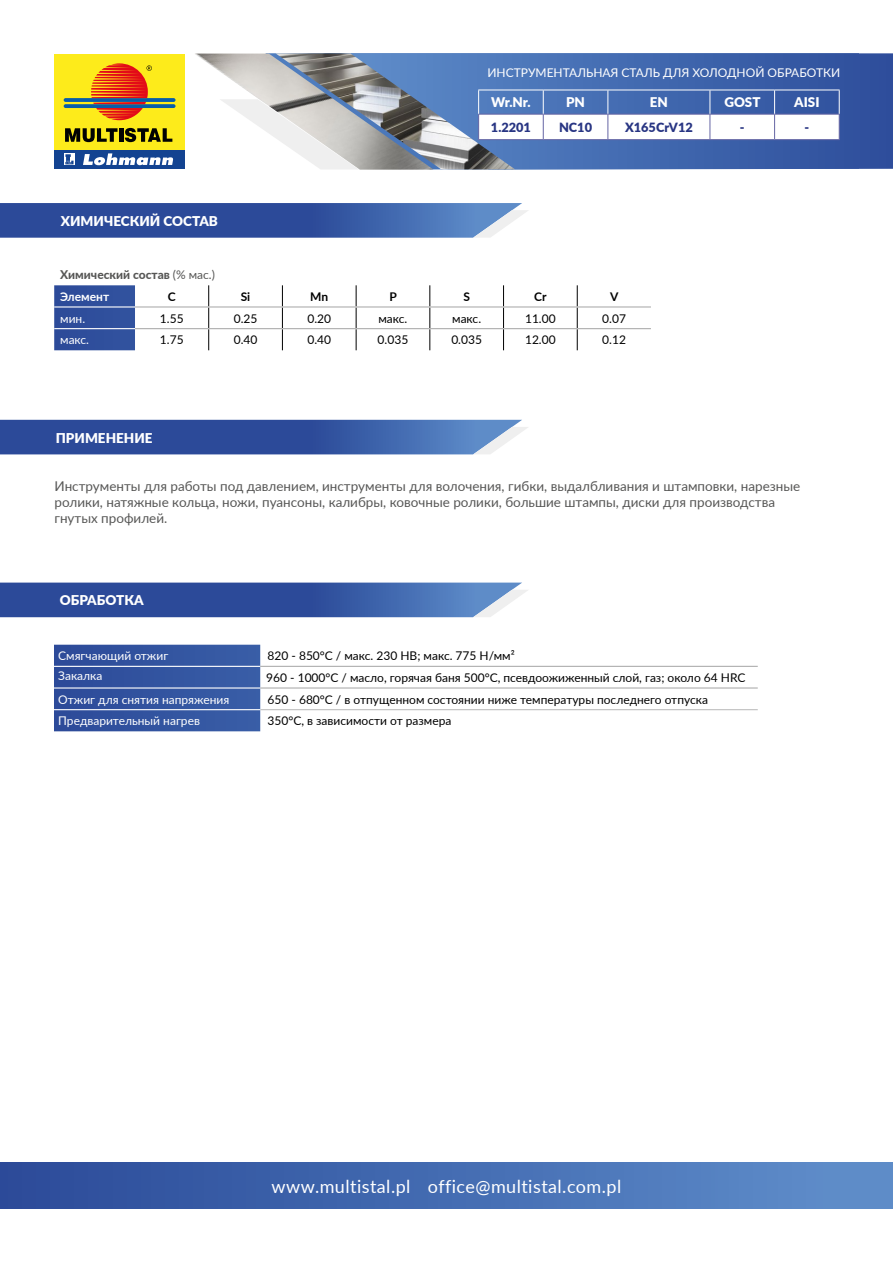
<style>
.page{position:relative;width:893px;height:1263px;background:#fff}
.page>*{position:absolute;margin:0;border:0;box-sizing:border-box;transform-origin:0 0}
.t1{font:18px "Lato";letter-spacing:.025em;color:#fff}
.t2{font:13.5px/16.2px "Lato";color:#575756}
.t3{font:900 13.5px "Lato";color:#fff}
.t4{font:900 13.35px "Lato";color:#fff}
.t5{font:900 12.75px "Lato";color:#283583}
.t6{font:12px "Lato";color:#000}
.t7{font:12px "Lato";color:#fff}
.t8{font:800 12px/21.6px "Lato";color:#575756}
.t9{font:700 12px "Lato";color:#000}
.s1{font-weight:400}
.s2{font-weight:700;color:#fff}
</style>
<div class="page">
<svg style="left:0;top:583px;width:528px;height:34px;background:#4060a7"></svg>
<svg style="left:0;top:420px;width:528px;height:34px;background:#4060a7"></svg>
<svg style="left:0;top:203px;width:528px;height:35px;background:#4261a8"></svg>
<div style="left:54px;top:54px;width:130px;height:96px;background:#fdeb1b"></div>
<div style="left:54px;top:150px;width:130px;height:19px;background:#134391"></div>
<svg style="left:125px;top:128px;width:47px;height:14px"></svg>
<hr style="left:119px;top:128px;width:4px;height:14px;background:#010202">
<svg style="left:65px;top:128px;width:53px;height:14px"></svg>
<svg style="left:64px;top:153px;width:11px;height:12px"></svg>
<svg style="left:65px;top:154px;width:9px;height:10px"></svg>
<svg style="left:83px;top:153px;width:90px;height:12px"></svg>
<svg style="left:64px;top:98px;width:112px;height:4px"></svg>
<svg style="left:64px;top:104px;width:112px;height:4px"></svg>
<svg style="left:91px;top:63px;width:61px;height:57px"></svg>
<svg style="left:54px;top:645px;width:206px;height:86px;background:#3455a0"></svg>
<hr style="left:260px;top:687px;width:498px;height:1px;background:#aeaeae">
<hr style="left:54px;top:687px;width:206px;height:1px;background:#fff">
<hr style="left:260px;top:709px;width:498px;height:1px;background:#bfbfbf">
<hr style="left:54px;top:709px;width:206px;height:1px;background:#fff">
<hr style="left:54px;top:666px;width:206px;height:1px;background:#fff">
<hr style="left:260px;top:666px;width:498px;height:1px;background:#aeaeae">
<div style="left:54px;top:285px;width:81px;height:65px;background:#2f4f9c"></div>
<svg style="left:208px;top:285px;width:1px;height:65px"></svg>
<svg style="left:282px;top:285px;width:1px;height:65px"></svg>
<svg style="left:356px;top:285px;width:1px;height:65px"></svg>
<svg style="left:429px;top:285px;width:1px;height:65px"></svg>
<svg style="left:503px;top:285px;width:1px;height:65px"></svg>
<svg style="left:577px;top:285px;width:1px;height:65px"></svg>
<hr style="left:54px;top:306px;width:81px;height:2px;background:#fff">
<hr style="left:54px;top:328px;width:81px;height:1px;background:#fff">
<hr style="left:135px;top:306px;width:74px;height:2px;background:#aeaeae">
<hr style="left:209px;top:306px;width:73px;height:2px;background:#aeaeae">
<hr style="left:282px;top:306px;width:74px;height:2px;background:#aeaeae">
<hr style="left:356px;top:306px;width:74px;height:2px;background:#aeaeae">
<hr style="left:430px;top:306px;width:74px;height:2px;background:#aeaeae">
<hr style="left:504px;top:306px;width:73px;height:2px;background:#aeaeae">
<hr style="left:577px;top:306px;width:74px;height:2px;background:#aeaeae">
<hr style="left:135px;top:328px;width:74px;height:1px;background:#aeaeae">
<hr style="left:209px;top:328px;width:73px;height:1px;background:#aeaeae">
<hr style="left:282px;top:328px;width:74px;height:1px;background:#aeaeae">
<hr style="left:356px;top:328px;width:74px;height:1px;background:#aeaeae">
<hr style="left:430px;top:328px;width:74px;height:1px;background:#aeaeae">
<hr style="left:504px;top:328px;width:73px;height:1px;background:#aeaeae">
<hr style="left:577px;top:328px;width:74px;height:1px;background:#aeaeae">
<div style="left:0;top:1163px;width:893px;height:46px;background:linear-gradient(to right,#2a4998,#608fcc)"></div>
<svg style="left:434px;top:53px;width:459px;height:117px;background:#3f64ab"></svg>
<img style="left:276px;top:53px;width:239px;height:116px">
<img style="left:195px;top:54px;width:239px;height:116px">
<svg style="left:219px;top:99px;width:140px;height:71px"></svg>
<svg style="left:478px;top:90px;width:362px;height:50px"></svg>
<p class="t3" style="left:61px;top:211px;width:159px">ХИМИЧЕСКИЙ СОСТАВ</p>
<p class="t7" style="left:487px;top:64px;width:354px">ИНСТРУМЕНТАЛЬНАЯ СТАЛЬ ДЛЯ ХОЛОДНОЙ ОБРАБОТКИ</p>
<p class="t4" style="left:491px;top:93px;width:41px">Wr.Nr.</p>
<p class="t4" style="left:566px;top:93px;width:20px">PN</p>
<p class="t4" style="left:650px;top:93px;width:20px">EN</p>
<p class="t4" style="left:724px;top:93px;width:38px">GOST</p>
<p class="t4" style="left:794px;top:93px;width:27px">AISI</p>
<p class="t5" style="left:491px;top:118px;width:42px">1.2201</p>
<p class="t5" style="left:559px;top:118px;width:35px">NC10</p>
<p class="t5" style="left:625px;top:118px;width:69px">X165CrV12</p>
<p class="t5" style="left:740px;top:118px;width:6px">-</p>
<p class="t5" style="left:804px;top:118px;width:6px">-</p>
<p class="t8" style="left:60px;top:264px;width:156px">Химический состав <span class="s1">(% мас.)<br></span><span class="s2">Элемент</span></p>
<p class="t9" style="left:168px;top:288px;width:9px">C</p>
<p class="t9" style="left:241px;top:288px;width:11px">Si</p>
<p class="t9" style="left:310px;top:288px;width:20px">Mn</p>
<p class="t9" style="left:389px;top:288px;width:9px">P</p>
<p class="t9" style="left:463px;top:288px;width:8px">S</p>
<p class="t9" style="left:534px;top:288px;width:14px">Cr</p>
<p class="t9" style="left:610px;top:288px;width:10px">V</p>
<p class="t7" style="left:60px;top:310px;width:26px">мин.</p>
<p class="t6" style="left:160px;top:310px;width:25px">1.55</p>
<p class="t6" style="left:234px;top:310px;width:25px">0.25</p>
<p class="t6" style="left:307px;top:310px;width:25px">0.20</p>
<p class="t6" style="left:378px;top:310px;width:30px">макс.</p>
<p class="t6" style="left:452px;top:310px;width:30px">макс.</p>
<p class="t6" style="left:525px;top:310px;width:32px">11.00</p>
<p class="t6" style="left:602px;top:310px;width:25px">0.07</p>
<p class="t7" style="left:60px;top:331px;width:30px">макс.</p>
<p class="t6" style="left:160px;top:331px;width:25px">1.75</p>
<p class="t6" style="left:234px;top:331px;width:25px">0.40</p>
<p class="t6" style="left:307px;top:331px;width:25px">0.40</p>
<p class="t6" style="left:378px;top:331px;width:32px">0.035</p>
<p class="t6" style="left:451px;top:331px;width:32px">0.035</p>
<p class="t6" style="left:525px;top:331px;width:32px">12.00</p>
<p class="t6" style="left:602px;top:331px;width:25px">0.12</p>
<p class="t3" style="left:56px;top:427px;width:98px">ПРИМЕНЕНИЕ</p>
<p class="t2" style="left:54px;top:477px;width:747px">Инструменты для работы под давлением, инструменты для волочения, гибки, выдалбливания и штамповки, нарезные ролики, натяжные кольца, ножи, пуансоны, калибры, ковочные ролики, большие штампы, диски для производства гнутых профилей.</p>
<p class="t3" style="left:60px;top:590px;width:85px">ОБРАБОТКА</p>
<p class="t7" style="left:58px;top:647px;width:112px">Смягчающий отжиг</p>
<p class="t6" style="left:268px;top:647px;width:249px">820 - 850°C / макс. 230 HB; макс. 775 Н/мм²</p>
<p class="t7" style="left:58px;top:667px;width:46px">Закалка</p>
<p class="t6" style="left:266px;top:669px;width:481px">960 - 1000°C / масло, горячая баня 500°С, псевдоожиженный слой, газ; около 64 HRC</p>
<p class="t7" style="left:58px;top:691px;width:173px">Отжиг для снятия напряжения</p>
<p class="t6" style="left:268px;top:691px;width:442px">650 - 680°C / в отпущенном состоянии ниже температуры последнего отпуска</p>
<p class="t7" style="left:58px;top:712px;width:143px">Предварительный нагрев</p>
<p class="t6" style="left:268px;top:712px;width:185px">350°C, в зависимости от размера</p>
<h1 class="t1" style="left:272px;top:1174px;width:351px">www.multistal.pl office@multistal.com.pl</h1>
</div>
